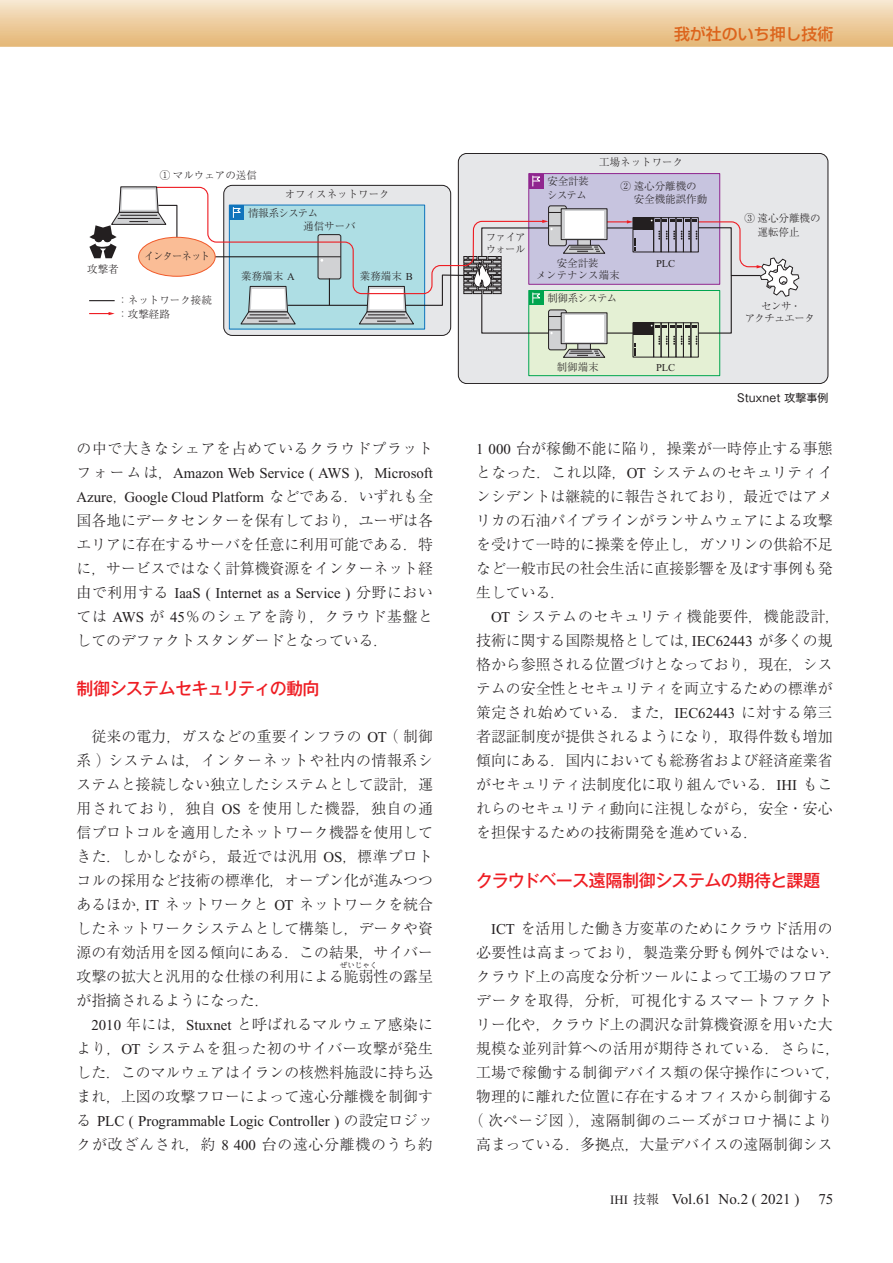
<style>
.page{position:relative;width:893px;height:1263px;background:#fff}
.page>*{position:absolute;margin:0;border:0;box-sizing:border-box;transform-origin:0 0}
.t1{font:500 17.25px "Gothic MB101 Pro";letter-spacing:-.04em;color:#ee1d23}
.t2{font:500 15.9px "Shin Go Pro";color:#dc641c}
.t3{font:300 15px/24px "Ryumin Pro";color:#231f20;text-align:justify}
.t4{font:15px/24px "Times New Roman";color:#231f20}
.t5{font:300 15px "Ryumin Pro";letter-spacing:.025em;color:#231f20}
.t6{font:300 15px "Ryumin Pro";letter-spacing:.02em;color:#231f20}
.t7{font:300 15px "Ryumin Pro";letter-spacing:.055em;color:#231f20}
.t8{font:300 15px "Ryumin Pro";letter-spacing:.05em;color:#231f20}
.t9{font:300 15px "Ryumin Pro";letter-spacing:.045em;color:#231f20}
.t10{font:10.95px "Gothic MB101 Pro";color:#231f20}
.t11{font:300 10.5px/13.5px "Ryumin Pro";color:#231f20}
.t12{font:300 10.5px/12px "Ryumin Pro";letter-spacing:-.055em;color:#231f20;text-align:center}
.t13{font:300 10.5px/13.5px "Ryumin Pro";letter-spacing:-.04em;color:#231f20}
.t14{font:300 10.5px/12px "Ryumin Pro";letter-spacing:-.07em;color:#231f20}
.t15{font:300 10.5px "Ryumin Pro";letter-spacing:-.065em;color:#231f20}
.t16{font:300 10.5px "Ryumin Pro";letter-spacing:-.1em;color:#231f20}
.t17{font:10.5px "Times New Roman";color:#231f20}
.t18{font:300 7.5px "Ryumin Pro";color:#231f20}
.s1{font-family:"Times New Roman";font-weight:400}
.s2{font-family:"Ryumin Pro";font-weight:300}
.s3{font-size:12.75px}
.s4{font-family:"Ryumin Pro";font-weight:300;font-size:12.75px}
</style>
<div class="page">
<svg style="left:0;top:0;width:893px;height:47px;background:#edcea1"></svg>
<div style="left:458px;top:153px;width:370px;height:231px;background:#e6e7e9;border-radius:9px"></div>
<div style="left:458px;top:153px;width:370px;height:231px;border:1px solid #231f20;border-radius:9px"></div>
<div style="left:529px;top:174px;width:191px;height:110px;background:#c7c4df"></div>
<div style="left:528px;top:173px;width:192px;height:112px;border:1px solid #90268f"></div>
<div style="left:529px;top:174px;width:15px;height:14px;background:#90268f"></div>
<svg style="left:532px;top:176px;width:8px;height:10px"></svg>
<div style="left:529px;top:290px;width:191px;height:86px;background:#e4f0d4"></div>
<div style="left:528px;top:290px;width:192px;height:86px;border:1px solid #00a54f"></div>
<svg style="left:155px;top:186px;width:389px;height:198px"></svg>
<hr style="left:288px;top:305px;width:79px;height:1px;background:#231f20">
<hr style="left:212px;top:256px;width:106px;height:1px;background:#231f20">
<svg style="left:329px;top:278px;width:1px;height:27px"></svg>
<div style="left:139px;top:237px;width:76px;height:39px;background:#fabd96;border-radius:50%"></div>
<div style="left:138px;top:237px;width:78px;height:40px;border:1px solid #f15929;border-radius:50%"></div>
<div style="left:549px;top:206px;width:17px;height:40px;background:#d1d2d4;border-radius:2px"></div>
<div style="left:548px;top:205px;width:19px;height:41px;border:1px solid #231f20;border-radius:2px"></div>
<svg style="left:549px;top:212px;width:12px;height:1px"></svg>
<div style="left:561px;top:209px;width:46px;height:31px;background:#d1d2d4"></div>
<div style="left:561px;top:208px;width:46px;height:32px;border:1px solid #231f20"></div>
<div style="left:565px;top:211px;width:39px;height:26px;background:#fff"></div>
<div style="left:549px;top:310px;width:17px;height:40px;background:#d1d2d4;border-radius:2px"></div>
<div style="left:548px;top:310px;width:19px;height:40px;border:1px solid #231f20;border-radius:2px"></div>
<svg style="left:579px;top:344px;width:10px;height:4px"></svg>
<div style="left:577px;top:341px;width:14px;height:10px;border:1px solid #231f20"></div>
<svg style="left:565px;top:334px;width:40px;height:8px"></svg>
<div style="left:561px;top:312px;width:46px;height:32px;border:1px solid #231f20"></div>
<div style="left:565px;top:315px;width:39px;height:26px;background:#fff"></div>
<svg style="left:562px;top:348px;width:44px;height:10px"></svg>
<svg style="left:89px;top:312px;width:26px;height:3px"></svg>
<svg style="left:89px;top:300px;width:26px;height:1px"></svg>
<div style="left:633px;top:217px;width:21px;height:35px;border:1px solid #231f20"></div>
<div style="left:653px;top:217px;width:8px;height:35px;border:1px solid #231f20"></div>
<div style="left:633px;top:218px;width:21px;height:12px;background:#231f20"></div>
<svg style="left:358px;top:220px;width:278px;height:114px"></svg>
<div style="left:661px;top:217px;width:8px;height:35px;border:1px solid #231f20"></div>
<div style="left:668px;top:217px;width:8px;height:35px;border:1px solid #231f20"></div>
<div style="left:676px;top:217px;width:8px;height:35px;border:1px solid #231f20"></div>
<div style="left:683px;top:217px;width:8px;height:35px;border:1px solid #231f20"></div>
<div style="left:690px;top:217px;width:9px;height:35px;border:1px solid #231f20"></div>
<div style="left:633px;top:322px;width:21px;height:35px;border:1px solid #231f20"></div>
<div style="left:653px;top:322px;width:8px;height:35px;border:1px solid #231f20"></div>
<div style="left:633px;top:323px;width:21px;height:12px;background:#231f20"></div>
<svg style="left:634px;top:343px;width:2px;height:13px"></svg>
<div style="left:661px;top:322px;width:8px;height:35px;border:1px solid #231f20"></div>
<div style="left:668px;top:322px;width:8px;height:35px;border:1px solid #231f20"></div>
<div style="left:676px;top:322px;width:8px;height:35px;border:1px solid #231f20"></div>
<div style="left:683px;top:322px;width:8px;height:35px;border:1px solid #231f20"></div>
<div style="left:690px;top:322px;width:9px;height:35px;border:1px solid #231f20"></div>
<svg style="left:651px;top:220px;width:149px;height:125px"></svg>
<svg style="left:89px;top:186px;width:89px;height:72px"></svg>
<p class="t2" style="left:674px;top:21px;width:161px">我が社のいち押し技術</p>
<p class="t11" style="left:87px;top:262px;width:33px">攻撃者</p>
<p class="t11" style="left:160px;top:167px;width:99px">① マルウェアの送信</p>
<p class="t11" style="left:248px;top:184px;width:143px;line-height:18.9px;text-indent:37px">オフィスネットワーク情報系システム</p>
<p class="t16" style="left:144px;top:248px;width:68px">インターネット</p>
<p class="t11" style="left:303px;top:218px;width:54px">通信サーバ</p>
<p class="t11" style="left:241px;top:269px;width:55px">業務端末 <span class="s1">A</span></p>
<p class="t11" style="left:360px;top:269px;width:54px">業務端末 <span class="s1">B</span></p>
<p class="t14" style="left:486px;top:230px;width:41px">ファイアウォール</p>
<p class="t13" style="left:547px;top:174px;width:43px">安全計装システム</p>
<p class="t11" style="left:599px;top:154px;width:85px">工場ネットワーク</p>
<p class="t11" style="left:634px;top:178px;width:75px;text-indent:-13px">② 遠心分離機の安全機能誤作動</p>
<p class="t11" style="left:536px;top:256px;width:85px;line-height:12px;text-align:center">安全計装<br>メンテナンス端末</p>
<p class="t17" style="left:656px;top:258px;width:21px">PLC</p>
<p class="t11" style="left:758px;top:211px;width:64px;text-indent:-13px">③ 遠心分離機の運転停止</p>
<p class="t15" style="left:547px;top:290px;width:71px">制御系システム</p>
<p class="t11" style="left:117px;top:293px;width:96px">：ネットワーク接続：攻撃経路</p>
<p class="t12" style="left:745px;top:299px;width:72px">センサ・<br>アクチュエータ</p>
<p class="t9" style="left:77px;top:437px;width:358px">の中で大きなシェアを占めているクラウドプラット</p>
<p class="t4" style="left:77px;top:461px;width:358px"><span class="s2">フォームは，</span>Amazon Web Service ( AWS )<span class="s2">，</span>Microsoft<br>Azure<span class="s2">，</span>Google Cloud Platform <span class="s2">などである．いずれも全</span></p>
<p class="t3" style="left:77px;top:507px;width:358px">国各地にデータセンターを保有しており，ユーザは各エリアに存在するサーバを任意に利用可能である．特に，サービスではなく計算機資源をインターネット経</p>
<p class="t4" style="left:77px;top:581px;width:358px"><span class="s2">由で利用する</span> IaaS ( Internet as a Service ) <span class="s2">分野におい</span></p>
<p class="t3" style="left:77px;top:603px;width:358px">ては <span class="s1">AWS</span> が <span class="s1">45</span>％のシェアを誇り，クラウド基盤としてのデファクトスタンダードとなっている．</p>
<p class="t1" style="left:76px;top:674px;width:245px">制御システムセキュリティの動向</p>
<p class="t3" style="left:77px;top:723px;width:358px;text-indent:15px">従来の電力，ガスなどの重要インフラの <span class="s1">OT</span>（制御系）システムは，インターネットや社内の情報系システムと接続しない独立したシステムとして設計，運用されており，独自 <span class="s1">OS</span> を使用した機器，独自の通信プロトコルを適用したネットワーク機器を使用してきた．しかしながら，最近では汎用 <span class="s1">OS</span>，標準プロトコルの採用など技術の標準化，オープン化が進みつつあるほか，<span class="s1">IT</span> ネットワークと <span class="s1">OT</span> ネットワークを統合したネットワークシステムとして構築し，データや資源の有効活用を図る傾向にある．この結果，サイバー攻撃の拡大と汎用的な仕様の利用による脆弱性の露呈</p>
<p class="t18" style="left:340px;top:959px;width:39px">ぜいじゃく</p>
<p class="t3" style="left:77px;top:987px;width:195px">が指摘されるようになった．</p>
<p class="t3" style="left:91px;top:1011px;width:343px"><span class="s1">2010</span> 年には，<span class="s1">Stuxnet</span> と呼ばれるマルウェア感染に</p>
<p class="t3" style="left:77px;top:1035px;width:358px">より，<span class="s1">OT</span> システムを狙った初のサイバー攻撃が発生</p>
<p class="t3" style="left:77px;top:1059px;width:358px">した．このマルウェアはイランの核燃料施設に持ち込</p>
<p class="t3" style="left:77px;top:1083px;width:358px">まれ，上図の攻撃フローによって遠心分離機を制御す</p>
<p class="t4" style="left:77px;top:1109px;width:358px"><span class="s2">る</span> PLC ( Programmable Logic Controller ) <span class="s2">の設定ロジッ</span></p>
<p class="t7" style="left:77px;top:1133px;width:358px">クが改ざんされ，約 <span class="s1">8 400</span> 台の遠心分離機のうち約</p>
<p class="t11" style="left:557px;top:359px;width:43px">制御端末</p>
<p class="t17" style="left:656px;top:362px;width:21px">PLC</p>
<p class="t10" style="left:737px;top:389px;width:93px">Stuxnet 攻撃事例</p>
<p class="t3" style="left:476px;top:435px;width:358px"><span class="s1">1 000</span> 台が稼働不能に陥り，操業が一時停止する事態となった．これ以降，<span class="s1">OT</span> システムのセキュリティインシデントは継続的に報告されており，最近ではアメリカの石油パイプラインがランサムウェアによる攻撃を受けて一時的に操業を停止し，ガソリンの供給不足など一般市民の社会生活に直接影響を及ぼす事例も発生している．</p>
<p class="t3" style="left:476px;top:603px;width:365px;text-align:left;text-indent:15px"><span class="s1">OT</span> システムのセキュリティ機能要件，機能設計，技術に関する国際規格としては，<span class="s1">IEC62443</span> が多くの規格から参照される位置づけとなっており，現在，システムの安全性とセキュリティを両立するための標準が策定され始めている．また，<span class="s1">IEC62443</span> に対する第三者認証制度が提供されるようになり，取得件数も増加傾向にある．国内においても総務省および経済産業省がセキュリティ法制度化に取り組んでいる．<span class="s1">IHI</span> もこれらのセキュリティ動向に注視しながら，安全・安心を担保するための技術開発を進めている．</p>
<p class="t1" style="left:476px;top:866px;width:346px">クラウドベース遠隔制御システムの期待と課題</p>
<p class="t3" style="left:491px;top:915px;width:343px"><span class="s1">ICT</span> を活用した働き方変革のためにクラウド活用の</p>
<p class="t5" style="left:476px;top:941px;width:365px">必要性は高まっており，製造業分野も例外ではない．</p>
<p class="t3" style="left:476px;top:963px;width:358px">クラウド上の高度な分析ツールによって工場のフロア</p>
<p class="t8" style="left:476px;top:989px;width:358px">データを取得，分析，可視化するスマートファクト</p>
<p class="t3" style="left:476px;top:1011px;width:358px">リー化や，クラウド上の潤沢な計算機資源を用いた大</p>
<p class="t5" style="left:476px;top:1037px;width:365px">規模な並列計算への活用が期待されている．さらに，</p>
<p class="t5" style="left:476px;top:1061px;width:365px">工場で稼働する制御デバイス類の保守操作について，</p>
<p class="t3" style="left:476px;top:1083px;width:358px">物理的に離れた位置に存在するオフィスから制御する</p>
<p class="t6" style="left:469px;top:1109px;width:365px">（次ページ図），遠隔制御のニーズがコロナ禍により</p>
<p class="t3" style="left:476px;top:1131px;width:358px">高まっている．多拠点，大量デバイスの遠隔制御シス</p>
<p class="t4" style="left:610px;top:1187px;width:191px"><span class="s3">IHI</span> <span class="s4">技報　</span>Vol.61 No.2 ( 2021 )</p>
<p class="t4" style="left:818px;top:1187px;width:16px">75</p>
</div>
